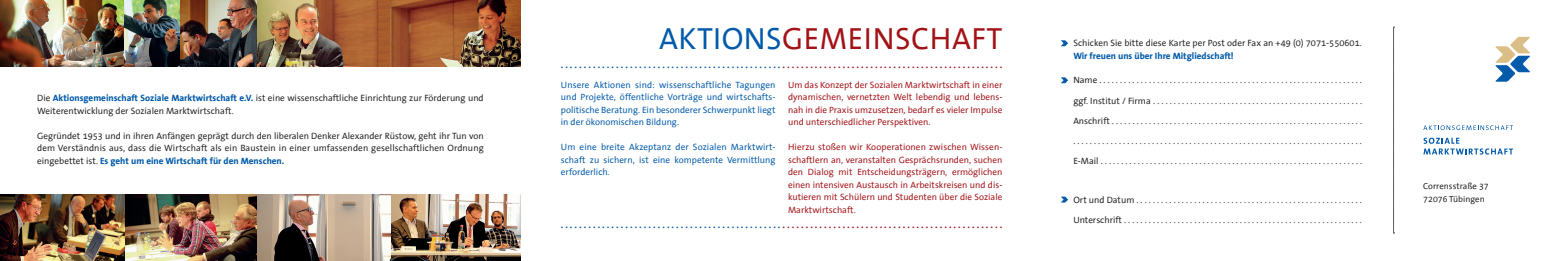
<style>
.page{position:relative;width:1558px;height:261px;background:#fff}
.page>*{position:absolute;margin:0;border:0;box-sizing:border-box;transform-origin:0 0}
.t1{font:30.89px "The Sans Office";letter-spacing:.015em;color:#a21217}
.t2{font:9.19px/20.1px "The Sans Office";color:#231f20;text-align:justify}
.t3{font:9.19px/12.5px "The Sans Office";color:#a21217;text-align:justify}
.t4{font:9.19px/12.5px "The Sans Office";color:#015aaa;text-align:justify}
.t5{font:700 9.19px "The Sans Office";color:#015aaa}
.t6{font:8.75px/13.1px "The Sans Office";letter-spacing:.005em;color:#231f20}
.s1{font-weight:700;color:#015aaa}
.s2{color:#015aaa}
.s3{color:#a21217}
</style>
<div class="page">
<svg style="left:1393px;top:27px;width:1px;height:206px"></svg>
<svg style="left:1061px;top:40px;width:7px;height:6px"></svg>
<svg style="left:1061px;top:77px;width:7px;height:6px"></svg>
<svg style="left:1061px;top:196px;width:7px;height:6px"></svg>
<img style="left:0;top:0;width:181px;height:66px">
<img style="left:181px;top:0;width:340px;height:66px">
<img style="left:0;top:194px;width:521px;height:66px">
<svg style="left:1495px;top:37px;width:35px;height:45px"></svg>
<svg style="left:1423px;top:125px;width:90px;height:5px"></svg>
<svg style="left:1423px;top:137px;width:90px;height:17px"></svg>
<p class="t2" style="left:37px;top:92px;width:448px;line-height:12.5px">Die <span class="s1">Aktionsgemeinschaft Soziale Marktwirtschaft e.V.</span> ist eine wissenschaftliche Einrichtung zur Förderung und<br>Weiterentwicklung der Sozialen Marktwirtschaft.</p>
<p class="t2" style="left:37px;top:130px;width:448px;line-height:12.5px">Gegründet 1953 und in ihren Anfängen geprägt durch den liberalen Denker Alexander Rüstow, geht ihr Tun von dem Verständnis aus, dass die Wirtschaft als ein Baustein in einer umfassenden gesellschaftlichen Ordnung eingebettet ist. <span class="s1">Es geht um eine Wirtschaft für den Menschen.</span></p>
<h1 class="t1" style="left:659px;top:22px;width:345px"><span class="s2">AKTIONS</span>GEMEINSCHAFT</h1>
<p class="t5" style="left:561px;top:62px;width:443px">· · · · · · · · · · · · · · · · · · · · · · · · · · · · · · · · · · · · · · · · · · · · · · · · <span class="s3">· · · · · · · · · · · · · · · · · · · · · · · · · · · · · · · · · · · · · · · · · · · · · · · ·</span></p>
<p class="t4" style="left:561px;top:79px;width:216px">Unsere Aktionen sind: wissenschaftliche Tagungen und Projekte, öffentliche Vorträge und wirtschafts&shy;politische Beratung. Ein besonderer Schwerpunkt liegt in der ökonomischen Bildung.</p>
<p class="t4" style="left:561px;top:141px;width:216px">Um eine breite Akzeptanz der Sozialen Marktwirt&shy;schaft zu sichern, ist eine kompetente Vermittlung erforderlich.</p>
<p class="t3" style="left:788px;top:79px;width:216px">Um das Konzept der Sozialen Marktwirtschaft in einer dynamischen, vernetzten Welt lebendig und lebens&shy;nah in die Praxis umzusetzen, bedarf es vieler Impulse und unterschiedlicher Perspektiven.</p>
<p class="t3" style="left:788px;top:141px;width:216px">Hierzu stoßen wir Kooperationen zwischen Wissen&shy;schaftlern an, veranstalten Gesprächsrunden, suchen den Dialog mit Entscheidungsträgern, ermöglichen einen intensiven Austausch in Arbeitskreisen und dis&shy;kutieren mit Schülern und Studenten über die Soziale Marktwirtschaft.</p>
<p class="t5" style="left:561px;top:222px;width:443px">· · · · · · · · · · · · · · · · · · · · · · · · · · · · · · · · · · · · · · · · · · · · · · · · <span class="s3">· · · · · · · · · · · · · · · · · · · · · · · · · · · · · · · · · · · · · · · · · · · · · · · ·</span></p>
<p class="t2" style="left:1073px;top:33px;width:290px">Schicken Sie bitte diese Karte per Post oder Fax an +49 (0) 7071-550601.</p>
<p class="t5" style="left:1073px;top:51px;width:162px">Wir freuen uns über Ihre Mitgliedschaft!</p>
<p class="t2" style="left:1073px;top:70px;width:290px">Name . . . . . . . . . . . . . . . . . . . . . . . . . . . . . . . . . . . . . . . . . . . . . . . . . . . . . . . . . . . . . . . . ggf. Institut / Firma . . . . . . . . . . . . . . . . . . . . . . . . . . . . . . . . . . . . . . . . . . . . . . . . . . .<br>Anschrift . . . . . . . . . . . . . . . . . . . . . . . . . . . . . . . . . . . . . . . . . . . . . . . . . . . . . . . . . . . . . . . . . . . . . . . . . . . . . . . . . . . . . . . . . . . . . . . . . . . . . . . . . . . . . . . . . . . . . . . . . . . . . . . . . . .<br>E-Mail . . . . . . . . . . . . . . . . . . . . . . . . . . . . . . . . . . . . . . . . . . . . . . . . . . . . . . . . . . . . . . . .</p>
<p class="t2" style="left:1073px;top:189px;width:290px">Ort und Datum . . . . . . . . . . . . . . . . . . . . . . . . . . . . . . . . . . . . . . . . . . . . . . . . . . . . . . .<br>Unterschrift . . . . . . . . . . . . . . . . . . . . . . . . . . . . . . . . . . . . . . . . . . . . . . . . . . . . . . . . . .</p>
<p class="t6" style="left:1423px;top:179px;width:67px">Corrensstraße 37<br>72076 Tübingen</p>
</div>
